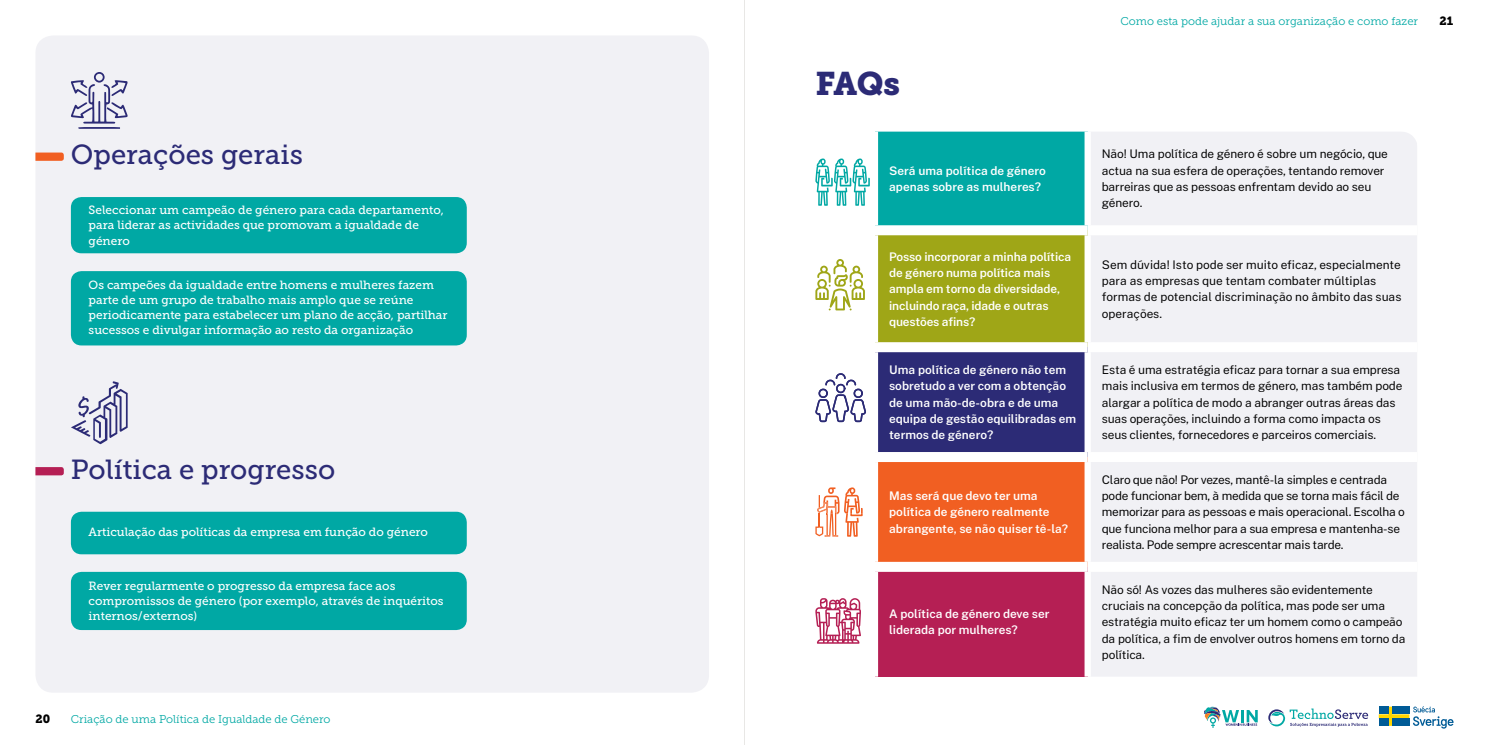
<style>
.page{position:relative;width:1489px;height:745px;background:#fff}
.page>*{position:absolute;margin:0;border:0;box-sizing:border-box;transform-origin:0 0}
.t1{font:32.5px "Museo Slab 900";color:#2c2b76}
.t2{font:27.5px "Museo Slab 500";color:#2c2b76}
.t3{font:11.88px/16.2px "Public Sans";letter-spacing:-.01em;color:#000}
.t4{font:11.88px/15px "Museo Slab 500";color:#fff}
.t5{font:600 11.88px/16.2px "Public Sans";letter-spacing:-.005em;color:#fff}
.t6{font:11.88px "Museo Slab 900";color:#000}
.t7{font:11.25px "Museo Slab 300";color:#00a8a4}
</style>
<div class="page">
<svg style="left:1204px;top:706px;width:53px;height:21px"></svg>
<svg style="left:1378px;top:706px;width:75px;height:22px"></svg>
<div style="left:1378px;top:706px;width:10px;height:7px;background:#005b96"></div>
<div style="left:1391px;top:706px;width:18px;height:7px;background:#005b96"></div>
<div style="left:1378px;top:717px;width:10px;height:8px;background:#005b96"></div>
<div style="left:1391px;top:717px;width:18px;height:8px;background:#005b96"></div>
<svg style="left:1268px;top:708px;width:99px;height:18px"></svg>
<div style="left:35px;top:35px;width:674px;height:657px;background:#f1f1f5;border-radius:18px"></div>
<svg style="left:35px;top:152px;width:29px;height:9px"></svg>
<svg style="left:35px;top:467px;width:29px;height:8px"></svg>
<div style="left:71px;top:571px;width:396px;height:58px;background:#00a8a4;border-radius:11px"></div>
<div style="left:71px;top:197px;width:396px;height:56px;background:#00a8a4;border-radius:11px"></div>
<div style="left:71px;top:511px;width:396px;height:43px;background:#00a8a4;border-radius:11px"></div>
<div style="left:71px;top:271px;width:396px;height:74px;background:#00a8a4;border-radius:11px"></div>
<div style="left:874px;top:131px;width:213px;height:99px;background:#00a8a4"></div>
<div style="left:1091px;top:132px;width:325px;height:544px;background:#f1f1f5"></div>
<div style="left:874px;top:230px;width:213px;height:117px;background:#9fa617"></div>
<div style="left:874px;top:347px;width:213px;height:109px;background:#2c2b76"></div>
<div style="left:874px;top:456px;width:213px;height:110px;background:#f15f22"></div>
<div style="left:874px;top:566px;width:213px;height:110px;background:#b51f54"></div>
<div style="left:871px;top:131px;width:7px;height:94px;background:#fff"></div>
<div style="left:1084px;top:131px;width:6px;height:94px;background:#fff"></div>
<div style="left:871px;top:235px;width:7px;height:107px;background:#fff"></div>
<div style="left:1084px;top:235px;width:6px;height:107px;background:#fff"></div>
<div style="left:871px;top:352px;width:7px;height:99px;background:#fff"></div>
<div style="left:1084px;top:352px;width:6px;height:99px;background:#fff"></div>
<div style="left:871px;top:461px;width:7px;height:100px;background:#fff"></div>
<div style="left:1084px;top:461px;width:6px;height:100px;background:#fff"></div>
<div style="left:871px;top:571px;width:7px;height:105px;background:#fff"></div>
<div style="left:1084px;top:571px;width:6px;height:105px;background:#fff"></div>
<div style="left:874px;top:225px;width:213px;height:10px;background:#fff"></div>
<div style="left:1087px;top:225px;width:329px;height:10px;background:#fff"></div>
<div style="left:874px;top:342px;width:213px;height:10px;background:#fff"></div>
<div style="left:1087px;top:342px;width:329px;height:10px;background:#fff"></div>
<div style="left:874px;top:451px;width:213px;height:10px;background:#fff"></div>
<div style="left:1087px;top:451px;width:329px;height:10px;background:#fff"></div>
<div style="left:874px;top:561px;width:213px;height:10px;background:#fff"></div>
<div style="left:1087px;top:561px;width:329px;height:10px;background:#fff"></div>
<svg style="left:815px;top:158px;width:54px;height:48px"></svg>
<svg style="left:815px;top:259px;width:49px;height:51px"></svg>
<svg style="left:815px;top:487px;width:47px;height:49px"></svg>
<svg style="left:815px;top:373px;width:51px;height:49px"></svg>
<svg style="left:815px;top:598px;width:46px;height:45px"></svg>
<svg style="left:71px;top:72px;width:57px;height:57px"></svg>
<svg style="left:71px;top:381px;width:57px;height:63px"></svg>
<hr style="left:744px;top:0;width:1px;height:744px;background:#e8e7e5">
<h2 class="t2" style="left:71px;top:139px;width:233px">Operações gerais</h2>
<p class="t4" style="left:89px;top:203px;width:357px">Seleccionar um campeão de género para cada departamento, para liderar as actividades que promovam a igualdade de género</p>
<p class="t4" style="left:89px;top:277px;width:360px">Os campeões da igualdade entre homens e mulheres fazem parte de um grupo de trabalho mais amplo que se reúne periodicamente para estabelecer um plano de acção, partilhar sucessos e divulgar informação ao resto da organização</p>
<h2 class="t2" style="left:71px;top:454px;width:266px">Política e progresso</h2>
<p class="t4" style="left:89px;top:524px;width:341px">Articulação das políticas da empresa em função do género</p>
<p class="t4" style="left:89px;top:577px;width:356px">Rever regularmente o progresso da empresa face aos compromissos de género (por exemplo, através de inquéritos internos/externos)</p>
<p class="t6" style="left:35px;top:711px;width:16px">20</p>
<p class="t7" style="left:71px;top:712px;width:261px">Criação de uma Política de Igualdade de Género</p>
<h1 class="t1" style="left:815px;top:65px;width:86px">FAQs</h1>
<p class="t5" style="left:889px;top:162px;width:158px">Será uma política de género apenas sobre as mulheres?</p>
<p class="t7" style="left:1120px;top:15px;width:299px">Como esta pode ajudar a sua organização e como fazer</p>
<p class="t6" style="left:1439px;top:14px;width:15px">21</p>
<p class="t3" style="left:1101px;top:146px;width:287px">Não! Uma política de género é sobre um negócio, que actua na sua esfera de operações, tentando remover barreiras que as pessoas enfrentam devido ao seu género.</p>
<p class="t5" style="left:889px;top:248px;width:183px">Posso incorporar a minha política de género numa política mais ampla em torno da diversidade, incluindo raça, idade e outras questões afins?</p>
<p class="t3" style="left:1101px;top:256px;width:301px">Sem dúvida! Isto pode ser muito eficaz, especialmente para as empresas que tentam combater múltiplas formas de potencial discriminação no âmbito das suas operações.</p>
<p class="t5" style="left:889px;top:361px;width:189px">Uma política de género não tem sobretudo a ver com a obtenção de uma mão-de-obra e de uma equipa de gestão equilibradas em termos de género?</p>
<p class="t3" style="left:1101px;top:361px;width:302px">Esta é uma estratégia eficaz para tornar a sua empresa mais inclusiva em termos de género, mas também pode alargar a política de modo a abranger outras áreas das suas operações, incluindo a forma como impacta os seus clientes, fornecedores e parceiros comerciais.</p>
<p class="t5" style="left:889px;top:487px;width:181px">Mas será que devo ter uma política de género realmente abrangente, se não quiser tê-la?</p>
<p class="t5" style="left:889px;top:605px;width:162px">A política de género deve ser liderada por mulheres?</p>
<p class="t3" style="left:1101px;top:471px;width:304px">Claro que não! Por vezes, mantê-la simples e centrada pode funcionar bem, à medida que se torna mais fácil de memorizar para as pessoas e mais operacional. Escolha o que funciona melhor para a sua empresa e mantenha-se realista. Pode sempre acrescentar mais tarde.</p>
<p class="t3" style="left:1101px;top:580px;width:305px">Não só! As vozes das mulheres são evidentemente cruciais na concepção da política, mas pode ser uma estratégia muito eficaz ter um homem como o campeão da política, a fim de envolver outros homens em torno da política.</p>
</div>
